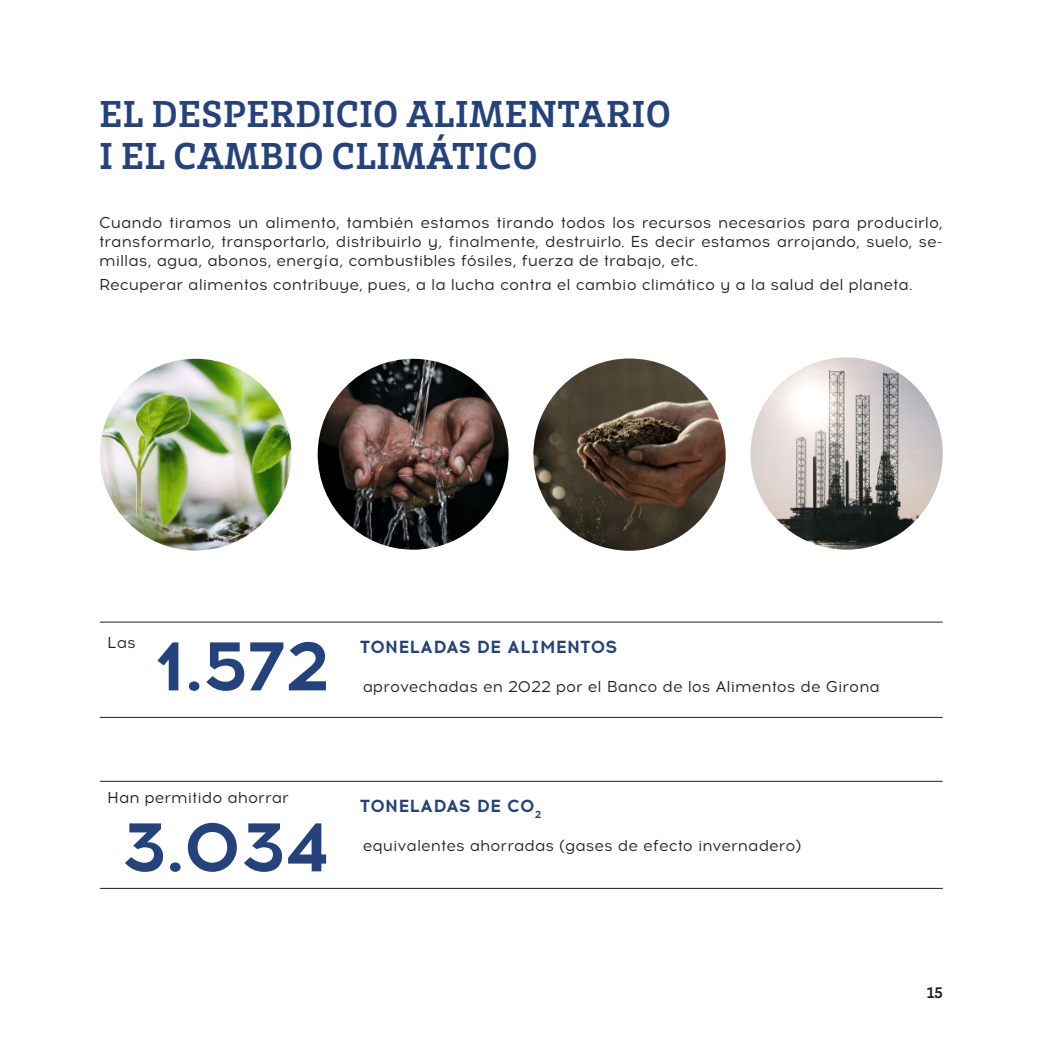
<style>
.page{position:relative;width:1042px;height:1042px;background:#fff}
.page>*{position:absolute;margin:0;border:0;box-sizing:border-box;transform-origin:0 0}
.t1{font:700 70px "Acrom";letter-spacing:-.01em;color:#24427c}
.t2{font:700 38.5px/42px "Brix Slab";letter-spacing:.015em;color:#24427c}
.t3{font:700 17.5px "Acrom";letter-spacing:.01em;color:#24427c}
.t4{font:15.75px/19.2px "Acrom";color:#231f20;text-align:justify}
.t5{font:700 15.75px "Brix Slab";color:#231f20}
</style>
<div class="page">
<hr style="left:100px;top:622px;width:843px;height:1px;background:#231f20">
<hr style="left:100px;top:717px;width:843px;height:1px;background:#231f20">
<hr style="left:100px;top:781px;width:843px;height:1px;background:#231f20">
<hr style="left:100px;top:888px;width:843px;height:1px;background:#231f20">
<img style="left:100px;top:359px;width:191px;height:191px;border-radius:96px">
<img style="left:318px;top:359px;width:190px;height:191px;border-radius:95px">
<img style="left:533px;top:358px;width:192px;height:193px;border-radius:96px">
<img style="left:750px;top:357px;width:193px;height:193px;border-radius:96px">
<h2 class="t2" style="left:99px;top:93px;width:573px">EL DESPERDICIO ALIMENTARIO<br>I EL CAMBIO CLIMÁTICO</h2>
<p class="t4" style="left:99px;top:213px;width:845px">Cuando tiramos un alimento, también estamos tirando todos los recursos necesarios para producirlo, transformarlo, transportarlo, distribuirlo y, finalmente, destruirlo. Es decir estamos arrojando, suelo, se&shy;millas, agua, abonos, energía, combustibles fósiles, fuerza de trabajo, etc.</p>
<p class="t4" style="left:99px;top:275px;width:815px">Recuperar alimentos contribuye, pues, a la lucha contra el cambio climático y a la salud del planeta.</p>
<p class="t4" style="left:107px;top:633px;width:30px">Las</p>
<h1 class="t1" style="left:154px;top:627px;width:177px">1.572</h1>
<p class="t3" style="left:360px;top:637px;width:259px">TONELADAS DE ALIMENTOS</p>
<p class="t4" style="left:363px;top:677px;width:519px">aprovechadas en 2022 por el Banco de los Alimentos de Girona</p>
<p class="t4" style="left:107px;top:788px;width:183px">Han permitido ahorrar</p>
<h1 class="t1" style="left:121px;top:808px;width:209px">3.034</h1>
<p class="t3" style="left:360px;top:796px;width:183px">TONELADAS DE CO<sub>2</sub></p>
<p class="t4" style="left:363px;top:836px;width:440px">equivalentes ahorradas (gases de efecto invernadero)</p>
<p class="t5" style="left:927px;top:983px;width:17px">15</p>
</div>
